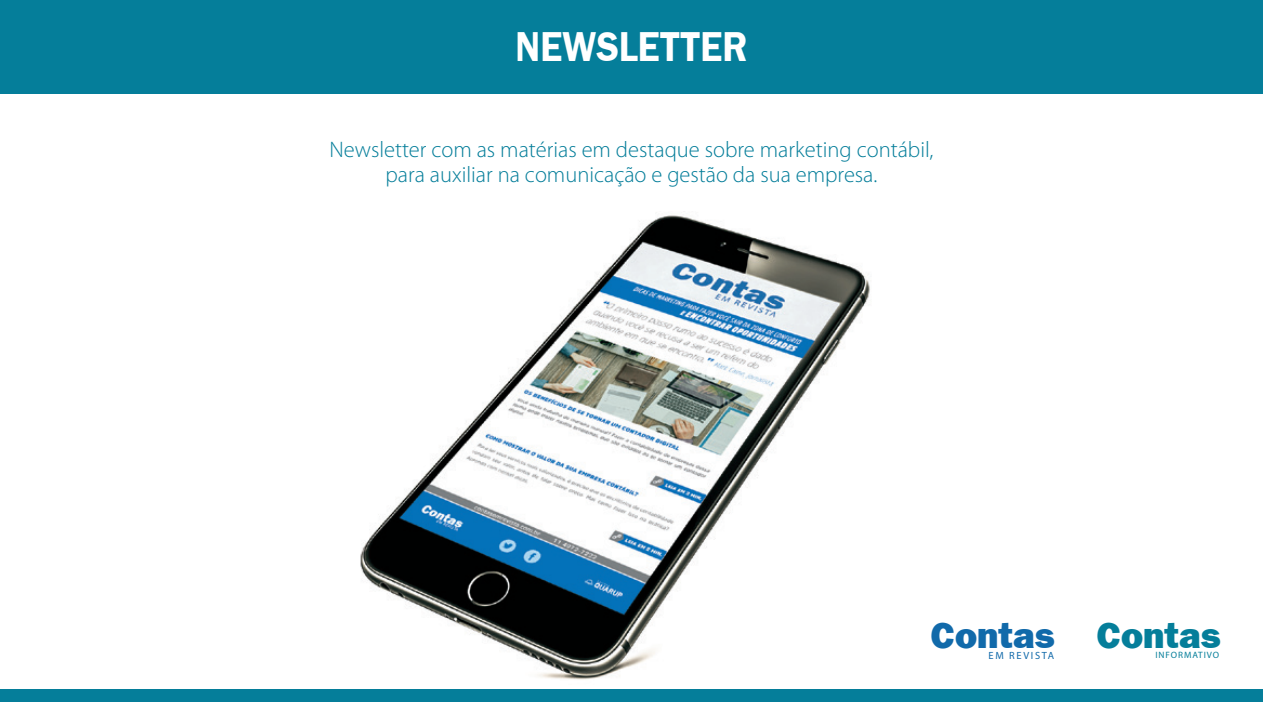
<style>
.page{position:relative;width:1263px;height:702px;background:#fff}
.page>*{position:absolute;margin:0;border:0;box-sizing:border-box;transform-origin:0 0}
.t1{font:700 42px "Frankfurt Gothic";color:#fff;scale:.9 1}
.t2{font:36.9px "Frankfurt Gothic Heavy Plain";color:#116aaa}
.t3{font:36.9px "Frankfurt Gothic Heavy Plain";color:#057e9a}
.t4{font:300 22.5px/25.5px "Myriad Pro";color:#057e9a;text-align:center}
.t5{font:10.5px "Myriad Pro";letter-spacing:.16em;color:#116aaa}
.t6{font:9.15px "Myriad Pro";letter-spacing:.1em;color:#057e9a}
</style>
<div class="page">
<div style="left:0;top:689px;width:1263px;height:13px;background:#057e9a"></div>
<div style="left:0;top:0;width:1263px;height:94px;background:#057e9a"></div>
<img style="left:360px;top:215px;width:510px;height:465px">
<h1 class="t1" style="left:515px;top:22px;width:259px">NEWSLETTER</h1>
<p class="t4" style="left:329px;top:137px;width:606px">Newsletter com as matérias em destaque sobre marketing contábil, para auxiliar na comunicação e gestão da sua empresa.</p>
<h2 class="t2" style="left:931px;top:613px;width:125px">Contas</h2>
<p class="t5" style="left:988px;top:649px;width:67px">EM REVISTA</p>
<h2 class="t3" style="left:1097px;top:613px;width:125px">Contas</h2>
<p class="t6" style="left:1155px;top:649px;width:65px">INFORMATIVO</p>
</div>
